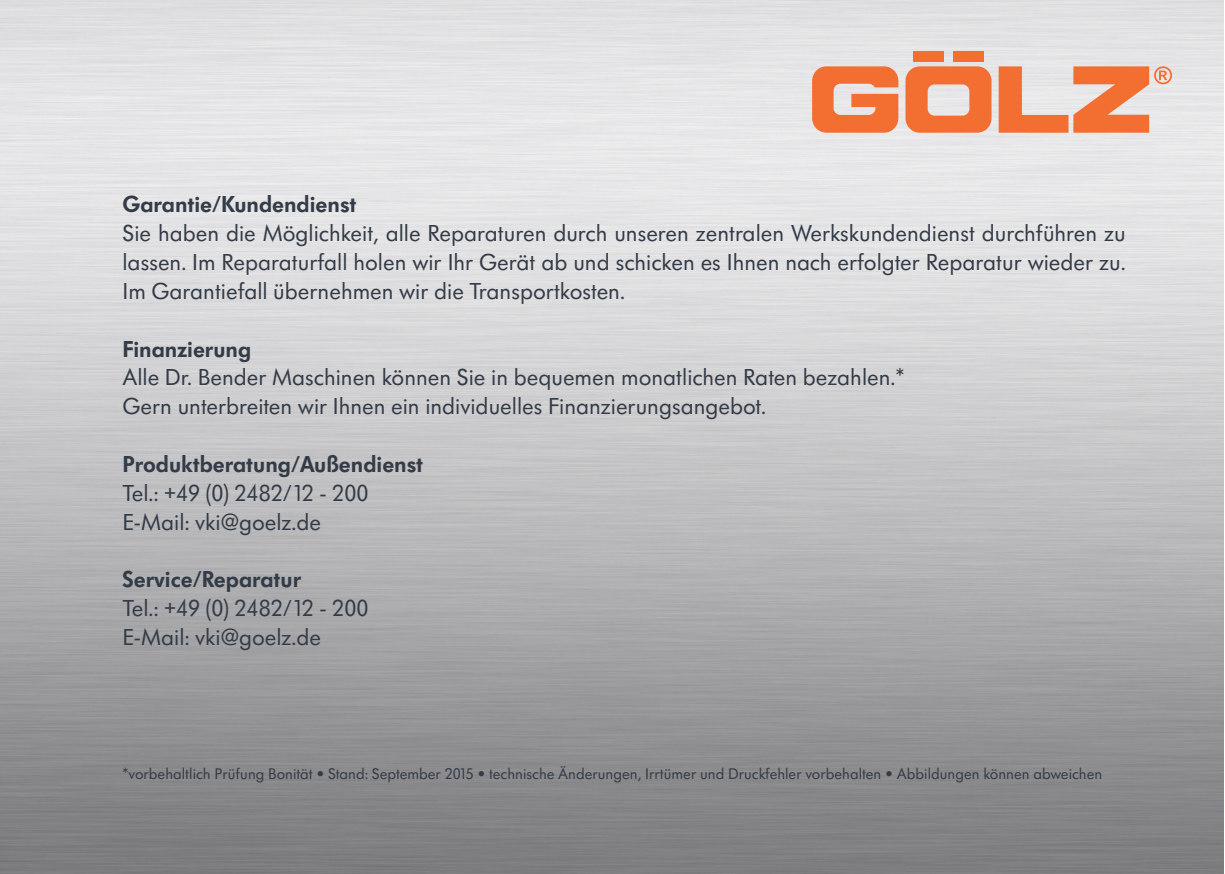
<style>
.page{position:relative;width:1225px;height:874px;background:#fff}
.page>*{position:absolute;margin:0;border:0;box-sizing:border-box;transform-origin:0 0}
.t1{font:24px/28.8px "Futura SB";color:#333b47}
.t2{font:24px "Futura SB Dem Bol";color:#333b47}
.t3{font:16px "Futura SB";color:#333b47}
</style>
<div class="page">
<img style="left:0;top:0;width:1223px;height:873px">
<svg style="left:812px;top:66px;width:86px;height:67px;background:#f0895b"></svg>
<svg style="left:905px;top:66px;width:86px;height:67px;background:#ef8d61"></svg>
<div style="left:914px;top:51px;width:30px;height:11px;background:#f36e31"></div>
<div style="left:953px;top:51px;width:30px;height:11px;background:#f36e31"></div>
<svg style="left:998px;top:66px;width:174px;height:67px;background:#eda686"></svg>
<p class="t2" style="left:122px;top:191px;width:235px">Garantie/Kundendienst</p>
<p class="t1" style="left:122px;top:219px;width:1004px;text-align:justify">Sie haben die Möglichkeit, alle Reparaturen durch unseren zentralen Werkskundendienst durchführen zu lassen. Im Reparaturfall holen wir Ihr Gerät ab und schicken es Ihnen nach erfolgter Reparatur wieder zu.<br>Im Garantiefall übernehmen wir die Transportkosten.</p>
<p class="t2" style="left:122px;top:335px;width:130px">Finanzierung</p>
<p class="t1" style="left:122px;top:363px;width:783px">Alle Dr. Bender Maschinen können Sie in bequemen monatlichen Raten bezahlen.*<br>Gern unterbreiten wir Ihnen ein individuelles Finanzierungsangebot.</p>
<p class="t2" style="left:122px;top:451px;width:302px">Produktberatung/Außendienst</p>
<p class="t1" style="left:122px;top:478px;width:247px">Tel.: +49 (0) 2482/12 - 200<br>E-Mail: vki@goelz.de</p>
<p class="t2" style="left:122px;top:566px;width:180px">Service/Reparatur</p>
<p class="t1" style="left:122px;top:594px;width:247px">Tel.: +49 (0) 2482/12 - 200<br>E-Mail: vki@goelz.de</p>
<p class="t3" style="left:122px;top:765px;width:981px">*vorbehaltlich Prüfung Bonität • Stand: September 2015 • technische Änderungen, Irrtümer und Druckfehler vorbehalten • Abbildungen können abweichen</p>
</div>
